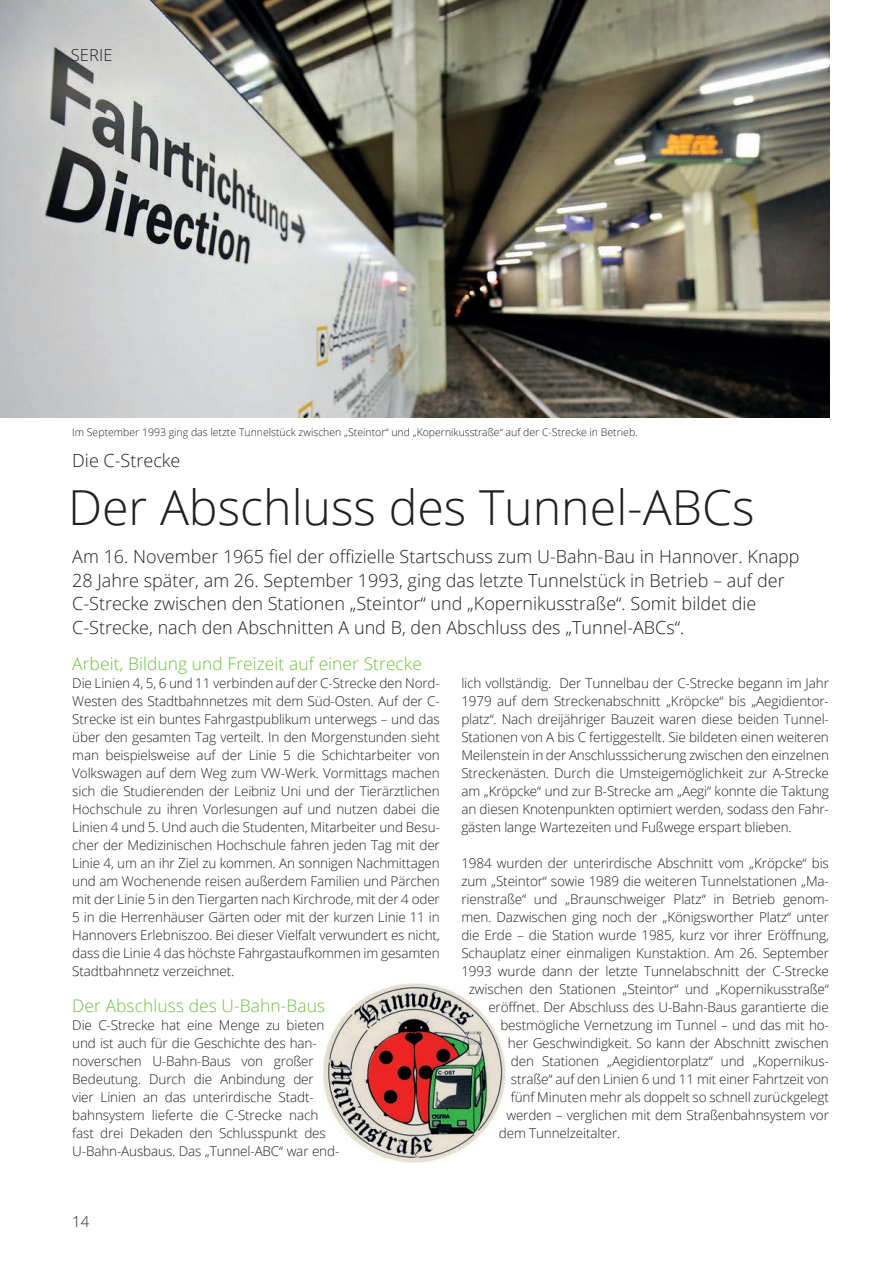
<style>
.page{position:relative;width:893px;height:1263px;background:#fff}
.page>*{position:absolute;margin:0;border:0;box-sizing:border-box;transform-origin:0 0}
.t1{font:300 48.3px "Open Sans";color:#231f20}
.t2{font:300 18px/23.4px "Open Sans";color:#231f20}
.t3{font:300 17.4px "Open Sans";letter-spacing:.005em;color:#71bf44}
.t4{font:300 16.5px "Open Sans";letter-spacing:.01em;color:#231f20}
.t5{font:300 15px "Open Sans";color:#231f20}
.t6{font:300 13.5px/18px "Open Sans";letter-spacing:-.01em;color:#231f20;text-align:justify}
.t7{font:300 10.5px "Open Sans";color:#231f20}
</style>
<div class="page">
<img style="left:0;top:0;width:829px;height:418px">
<img style="left:319px;top:978px;width:189px;height:189px;border-radius:94px">
<p class="t4" style="left:71px;top:44px;width:43px">SERIE</p>
<p class="t7" style="left:72px;top:425px;width:567px">Im September 1993 ging das letzte Tunnelstück zwischen „Steintor“ und „Kopernikusstraße“ auf der C-Strecke in Betrieb.</p>
<h2 class="t2" style="left:72px;top:448px;width:110px">Die C-Strecke</h2>
<h1 class="t1" style="left:68px;top:474px;width:688px">Der Abschluss des Tunnel-ABCs</h1>
<p class="t2" style="left:72px;top:545px;width:729px">Am 16. November 1965 fiel der offizielle Startschuss zum U-Bahn-Bau in Hannover. Knapp 28 Jahre später, am 26. September 1993, ging das letzte Tunnelstück in Betrieb – auf der C-Strecke zwischen den Stationen „Steintor“ und „Kopernikusstraße“. Somit bildet die C-Strecke, nach den Abschnitten A und B, den Abschluss des „Tunnel-ABCs“.</p>
<p class="t3" style="left:72px;top:651px;width:351px">Arbeit, Bildung und Freizeit auf einer Strecke</p>
<p class="t6" style="left:72px;top:673px;width:369px">Die Linien 4, 5, 6 und 11 verbinden auf der C-Strecke den Nord-Westen des Stadtbahnnetzes mit dem Süd-Osten. Auf der C-Strecke ist ein buntes Fahrgastpublikum unterwegs – und das über den gesamten Tag verteilt. In den Morgenstunden sieht man beispielsweise auf der Linie 5 die Schichtarbeiter von Volkswagen auf dem Weg zum VW-Werk. Vormittags machen sich die Studierenden der Leibniz Uni und der Tierärztlichen Hochschule zu ihren Vorlesungen auf und nutzen dabei die Linien 4 und 5. Und auch die Studenten, Mitarbeiter und Besu&shy;cher der Medizinischen Hochschule fahren jeden Tag mit der Linie 4, um an ihr Ziel zu kommen. An sonnigen Nachmittagen und am Wochenende reisen außerdem Familien und Pärchen mit der Linie 5 in den Tiergarten nach Kirchrode, mit der 4 oder 5 in die Herrenhäuser Gärten oder mit der kurzen Linie 11 in Hannovers Erlebniszoo. Bei dieser Vielfalt verwundert es nicht, dass die Linie 4 das höchste Fahrgastaufkommen im gesamten Stadtbahnnetz verzeichnet.</p>
<p class="t3" style="left:72px;top:993px;width:254px">Der Abschluss des U-Bahn-Baus</p>
<p class="t6" style="left:72px;top:1015px;width:269px;text-align:left">Die C-Strecke hat eine Menge zu bieten und ist auch für die Geschichte des han&shy;noverschen U-Bahn-Baus von großer Bedeutung. Durch die Anbindung der<br>vier Linien an das unterirdische Stadt&shy;bahnsystem lieferte die C-Strecke nach fast drei Dekaden den Schlusspunkt des U-Bahn-Ausbaus. Das „Tunnel-ABC“ war end-</p>
<p class="t6" style="left:461px;top:673px;width:369px">lich vollständig. Der Tunnelbau der C-Strecke begann im Jahr 1979 auf dem Streckenabschnitt „Kröpcke“ bis „Aegidientor&shy;platz“. Nach dreijähriger Bauzeit waren diese beiden Tunnel-Stationen von A bis C fertiggestellt. Sie bildeten einen weiteren Meilenstein in der Anschlusssicherung zwischen den einzelnen Streckenästen. Durch die Umsteigemöglichkeit zur A-Strecke am „Kröpcke“ und zur B-Strecke am „Aegi“ konnte die Taktung an diesen Knotenpunkten optimiert werden, sodass den Fahr&shy;gästen lange Wartezeiten und Fußwege erspart blieben.</p>
<p class="t6" style="left:461px;top:853px;width:369px">1984 wurden der unterirdische Abschnitt vom „Kröpcke“ bis</p>
<p class="t6" style="left:461px;top:871px;width:369px">zum „Steintor“ sowie 1989 die weiteren Tunnelstationen „Ma-</p>
<p class="t6" style="left:461px;top:889px;width:369px">rienstraße“ und „Braunschweiger Platz“ in Betrieb genom-</p>
<p class="t6" style="left:461px;top:907px;width:369px">men. Dazwischen ging noch der „Königsworther Platz“ unter</p>
<p class="t6" style="left:461px;top:925px;width:369px">die Erde – die Station wurde 1985, kurz vor ihrer Eröffnung,</p>
<p class="t6" style="left:461px;top:943px;width:369px">Schauplatz einer einmaligen Kunstaktion. Am 26. September</p>
<p class="t6" style="left:461px;top:961px;width:369px">1993 wurde dann der letzte Tunnelabschnitt der C-Strecke</p>
<p class="t6" style="left:469px;top:979px;width:362px">zwischen den Stationen „Steintor“ und „Kopernikusstraße“</p>
<p class="t6" style="left:488px;top:997px;width:342px">eröffnet. Der Abschluss des U-Bahn-Baus garantierte die</p>
<p class="t6" style="left:500px;top:1015px;width:330px">bestmögliche Vernetzung im Tunnel – und das mit ho-</p>
<p class="t6" style="left:508px;top:1033px;width:323px">her Geschwindigkeit. So kann der Abschnitt zwischen</p>
<p class="t6" style="left:511px;top:1051px;width:320px">den Stationen „Aegidientorplatz“ und „Kopernikus-</p>
<p class="t6" style="left:511px;top:1069px;width:320px">straße“ auf den Linien 6 und 11 mit einer Fahrtzeit von</p>
<p class="t6" style="left:511px;top:1087px;width:320px">fünf Minuten mehr als doppelt so schnell zurückgelegt</p>
<p class="t6" style="left:506px;top:1105px;width:324px">werden – verglichen mit dem Straßenbahnsystem vor</p>
<p class="t6" style="left:499px;top:1123px;width:123px">dem Tunnelzeitalter.</p>
<p class="t5" style="left:72px;top:1211px;width:18px">14</p>
</div>
